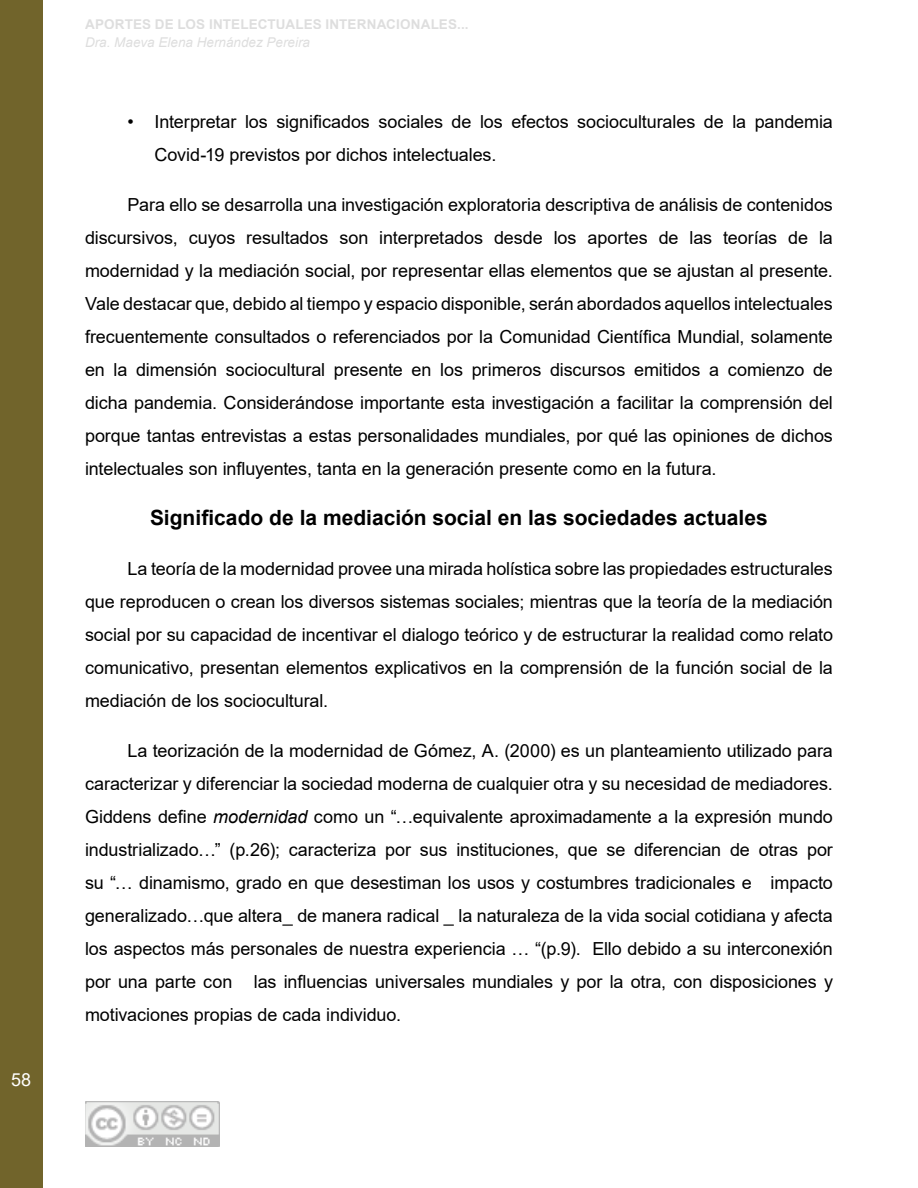
<style>
.page{position:relative;width:918px;height:1188px;background:#fff}
.page>*{position:absolute;margin:0;border:0;box-sizing:border-box;transform-origin:0 0}
.t1{font:700 21px "Arial";color:#000}
.t2{font:18px/33px "Arial";letter-spacing:-.005em;color:#000;text-align:justify}
.t3{font:18px "Arial";color:#fff}
.t4{font:700 13.5px "Arial";letter-spacing:.01em;color:#dadada}
.t5{font:italic 13.5px "Arial";color:#dadada}
.s1{font-style:italic}
</style>
<div class="page">
<div style="left:0;top:0;width:42px;height:1188px;background:#71642b"></div>
<img style="left:85px;top:1101px;width:134px;height:46px">
<p class="t3" style="left:11px;top:1068px;width:22px">58</p>
<p class="t4" style="left:85px;top:14px;width:385px">APORTES DE LOS INTELECTUALES INTERNACIONALES...</p>
<p class="t5" style="left:85px;top:34px;width:227px">Dra. Maeva Elena Hernández Pereira</p>
<p class="t2" style="left:155px;top:105px;width:680px;text-indent:-27px">• Interpretar los significados sociales de los efectos socioculturales de la pandemia<br>Covid-19 previstos por dichos intelectuales.</p>
<p class="t2" style="left:85px;top:188px;width:749px;text-indent:43px">Para ello se desarrolla una investigación exploratoria descriptiva de análisis de contenidos discursivos, cuyos resultados son interpretados desde los aportes de las teorías de la modernidad y la mediación social, por representar ellas elementos que se ajustan al presente.<br>Vale destacar que, debido al tiempo y espacio disponible, serán abordados aquellos intelectuales frecuentemente consultados o referenciados por la Comunidad Científica Mundial, solamente en la dimensión sociocultural presente en los primeros discursos emitidos a comienzo de dicha pandemia. Considerándose importante esta investigación a facilitar la comprensión del porque tantas entrevistas a estas personalidades mundiales, por qué las opiniones de dichos intelectuales son influyentes, tanta en la generación presente como en la futura.</p>
<p class="t1" style="left:150px;top:503px;width:619px">Significado de la mediación social en las sociedades actuales</p>
<p class="t2" style="left:85px;top:552px;width:750px;text-indent:43px">La teoría de la modernidad provee una mirada holística sobre las propiedades estructurales que reproducen o crean los diversos sistemas sociales; mientras que la teoría de la mediación social por su capacidad de incentivar el dialogo teórico y de estructurar la realidad como relato comunicativo, presentan elementos explicativos en la comprensión de la función social de la mediación de los sociocultural.</p>
<p class="t2" style="left:85px;top:734px;width:749px;text-indent:43px">La teorización de la modernidad de Gómez, A. (2000) es un planteamiento utilizado para caracterizar y diferenciar la sociedad moderna de cualquier otra y su necesidad de mediadores.<br>Giddens define <span class="s1">modernidad</span> como un “…equivalente aproximadamente a la expresión mundo industrializado…” (p.26); caracteriza por sus instituciones, que se diferencian de otras por su “… dinamismo, grado en que desestiman los usos y costumbres tradicionales e impacto generalizado…que altera_ de manera radical _ la naturaleza de la vida social cotidiana y afecta los aspectos más personales de nuestra experiencia … “(p.9). Ello debido a su interconexión por una parte con las influencias universales mundiales y por la otra, con disposiciones y motivaciones propias de cada individuo.</p>
</div>
